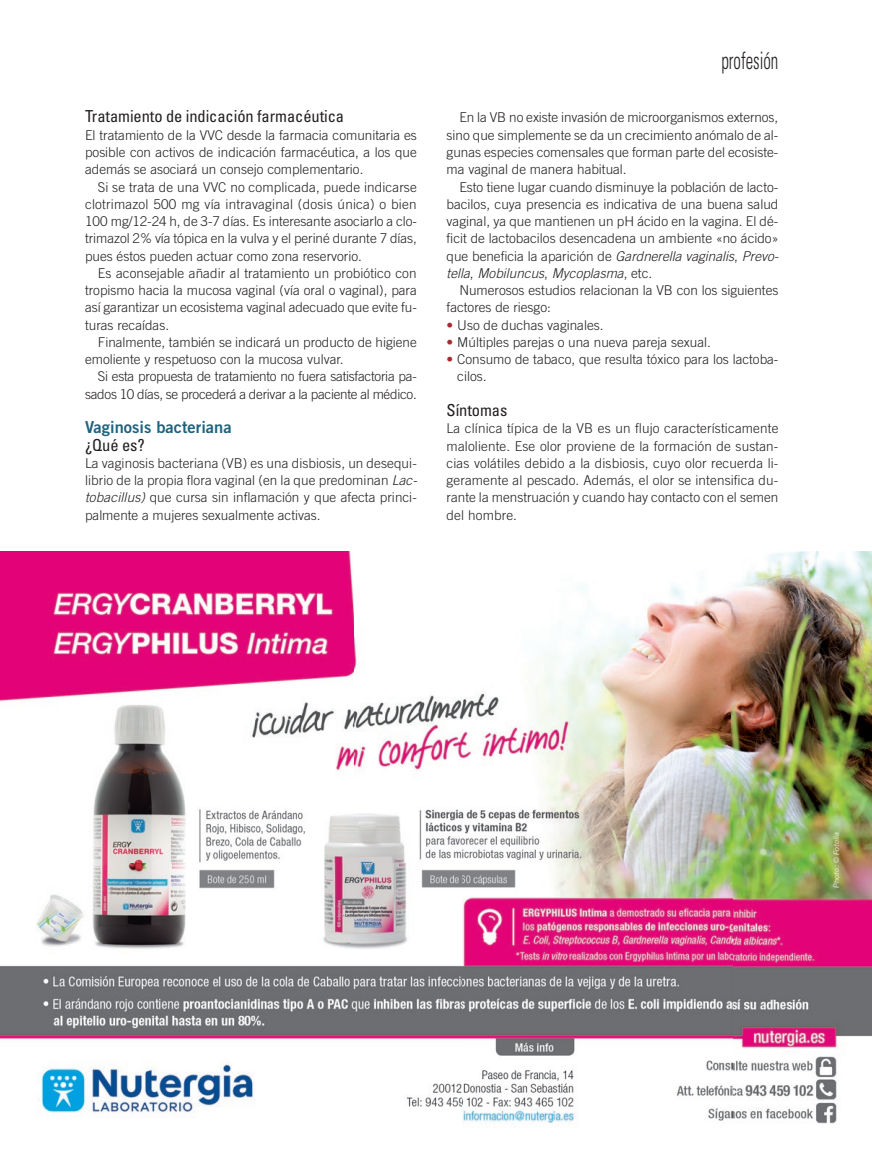
<style>
.page{position:relative;width:872px;height:1149px;background:#fff}
.page>*{position:absolute;margin:0;border:0;box-sizing:border-box;transform-origin:0 0}
.t1{font:300 condensed 24px "Univers LT Std";color:#231f20;scale:.7 1}
.LADILLO_2{font:condensed 16.5px "Univers LT Std";letter-spacing:-.005em;color:#231f20}
.LADILLO{font:16.5px "Trade Gothic LT Std Bd 2";color:#1f6480}
.TEXT_GENERAL{font:300 13.5px/17.2px "Trade Gothic LT Std";color:#231f20;text-align:justify}
.TEXT_GENERAL_sense_e{font:300 13.5px/17.2px "Trade Gothic LT Std";color:#231f20;text-align:justify}
.TEXT_GENERAL-2{font:300 13.5px/17.2px "Trade Gothic LT Std";letter-spacing:-.02em;color:#231f20;text-align:right}
.s1{font-style:italic}
.s2{color:#a72b30}
</style>
<div class="page">
<img style="left:0;top:551px;width:872px;height:573px">
<p class="LADILLO_2" style="left:85px;top:106px;width:261px">Tratamiento de indicación farmacéutica</p>
<p class="TEXT_GENERAL_sense_e" style="left:85px;top:126px;width:333px">El tratamiento de la VVC desde la farmacia comunitaria es posible con activos de indicación farmacéutica, a los que además se asociará un consejo complementario.</p>
<p class="TEXT_GENERAL" style="left:85px;top:178px;width:333px;text-indent:13px">Si se trata de una VVC no complicada, puede indicarse clotrimazol 500 mg vía intravaginal (dosis única) o bien 100 mg/12-24 h, de 3-7 días. Es interesante asociarlo a clo&shy;trimazol 2% vía tópica en la vulva y el periné durante 7 días, pues éstos pueden actuar como zona reservorio.</p>
<p class="TEXT_GENERAL" style="left:85px;top:264px;width:333px;text-indent:13px">Es aconsejable añadir al tratamiento un probiótico con tropismo hacia la mucosa vaginal (vía oral o vaginal), para así garantizar un ecosistema vaginal adecuado que evite fu&shy;turas recaídas.</p>
<p class="TEXT_GENERAL" style="left:85px;top:333px;width:333px;text-indent:13px">Finalmente, también se indicará un producto de higiene emoliente y respetuoso con la mucosa vulvar.</p>
<p class="TEXT_GENERAL-2" style="left:85px;top:368px;width:333px">Si esta propuesta de tratamiento no fuera satisfactoria pa&shy;sados 10 días, se procederá a derivar a la paciente al médico.</p>
<p class="LADILLO" style="left:85px;top:417px;width:148px">Vaginosis bacteriana</p>
<p class="LADILLO_2" style="left:85px;top:434px;width:61px">¿Qué es?</p>
<p class="TEXT_GENERAL_sense_e" style="left:85px;top:454px;width:333px">La vaginosis bacteriana (VB) es una disbiosis, un desequi&shy;librio de la propia flora vaginal (en la que predominan <span class="s1">Lac&shy;tobacillus)</span> que cursa sin inflamación y que afecta princi&shy;palmente a mujeres sexualmente activas.</p>
<h1 class="t1" style="left:721px;top:46px;width:83px">profesión</h1>
<p class="TEXT_GENERAL" style="left:446px;top:109px;width:333px;text-indent:13px">En la VB no existe invasión de microorganismos externos, sino que simplemente se da un crecimiento anómalo de al&shy;gunas especies comensales que forman parte del ecosiste&shy;ma vaginal de manera habitual.</p>
<p class="TEXT_GENERAL" style="left:446px;top:178px;width:333px;text-indent:13px">Esto tiene lugar cuando disminuye la población de lacto&shy;bacilos, cuya presencia es indicativa de una buena salud vaginal, ya que mantienen un pH ácido en la vagina. El dé&shy;ficit de lactobacilos desencadena un ambiente «no ácido» que beneficia la aparición de <span class="s1">Gardnerella vaginalis</span>, <span class="s1">Prevo&shy;tella</span>, <span class="s1">Mobiluncus</span>, <span class="s1">Mycoplasma</span>, etc.</p>
<p class="TEXT_GENERAL" style="left:446px;top:281px;width:333px;text-indent:13px">Numerosos estudios relacionan la VB con los siguientes factores de riesgo:</p>
<p class="TEXT_GENERAL" style="left:446px;top:316px;width:158px"><span class="s2">•</span> Uso de duchas vaginales.</p>
<p class="TEXT_GENERAL" style="left:446px;top:333px;width:266px"><span class="s2">•</span> Múltiples parejas o una nueva pareja sexual.</p>
<p class="TEXT_GENERAL" style="left:457px;top:350px;width:323px;text-indent:-11px"><span class="s2">•</span> Consumo de tabaco, que resulta tóxico para los lactoba&shy;cilos<span class="s1">.</span></p>
<p class="LADILLO_2" style="left:446px;top:399px;width:62px">Síntomas</p>
<p class="TEXT_GENERAL_sense_e" style="left:446px;top:419px;width:333px">La clínica típica de la VB es un flujo característicamente maloliente. Ese olor proviene de la formación de sustan&shy;cias volátiles debido a la disbiosis, cuyo olor recuerda li&shy;geramente al pescado. Además, el olor se intensifica du&shy;rante la menstruación y cuando hay contacto con el semen del hombre.</p>
</div>
